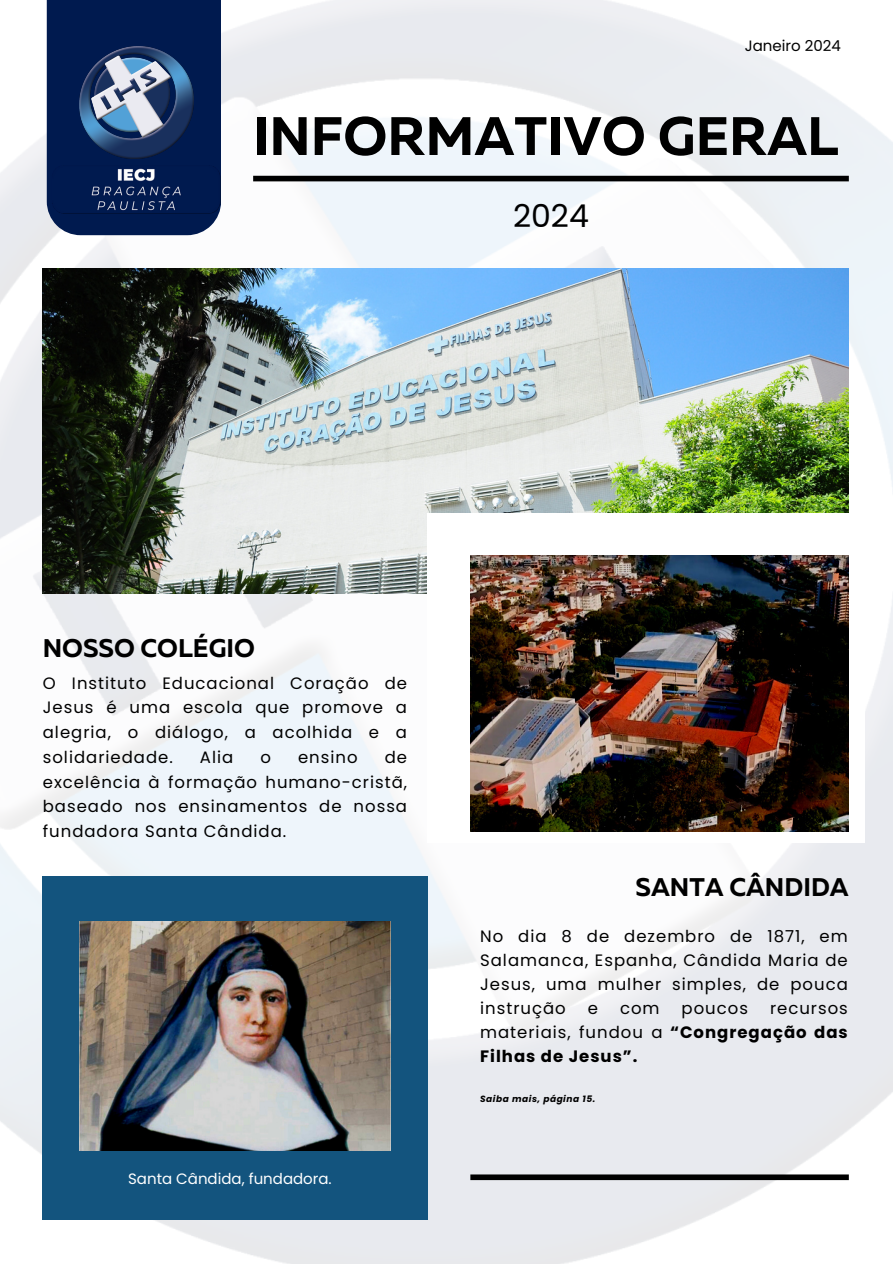
<style>
.page{position:relative;width:893px;height:1264px;background:#fff}
.page>*{position:absolute;margin:0;border:0;box-sizing:border-box;transform-origin:0 0}
.t1{font:700 54px "Muller";color:#000}
.t2{font:31.5px "Poppins";color:#000}
.t3{font:700 25.5px "Muller";color:#000}
.t4{font:16.5px/24.8px "Poppins";letter-spacing:.06em;color:#000;text-align:justify}
.t5{font:700 16.5px/24px "Poppins";letter-spacing:.06em;color:#000;text-align:justify}
.t6{font:15px "Poppins";color:#fff}
.t7{font:15px "Poppins";color:#000}
.t8{font:italic 700 9px "Poppins";letter-spacing:.06em;color:#000}
.s1{font-weight:400}
</style>
<div class="page">
<img style="left:0;top:0;width:892px;height:1263px">
<img style="left:43px;top:269px;width:805px;height:324px">
<div style="left:47px;top:0;width:174px;height:235px;background:#001a4f"></div>
<div style="left:253px;top:176px;width:595px;height:5px;background:#000"></div>
<div style="left:470px;top:1174px;width:378px;height:6px;background:#000"></div>
<div style="left:427px;top:513px;width:437px;height:329px;background:#fff"></div>
<img style="left:470px;top:555px;width:378px;height:276px">
<div style="left:43px;top:875px;width:384px;height:344px;background:#13547e"></div>
<img style="left:79px;top:922px;width:311px;height:228px">
<img style="left:79px;top:47px;width:114px;height:111px">
<img style="left:51px;top:166px;width:170px;height:47px">
<h2 class="t7" style="left:744px;top:35px;width:97px">Janeiro 2024</h2>
<h4 class="t1" style="left:253px;top:113px;width:587px">INFORMATIVO GERAL</h4>
<h1 class="t2" style="left:513px;top:194px;width:77px">2024</h1>
<h3 class="t3" style="left:43px;top:637px;width:214px">NOSSO COLÉGIO</h3>
<h4 class="t4" style="left:43px;top:670px;width:366px">O Instituto Educacional Coração de Jesus é uma escola que promove a alegria, o diálogo, a acolhida e a solidariedade.</h4>
<h4 class="t4" style="left:200px;top:744px;width:35px">Alia</h4>
<h4 class="t4" style="left:260px;top:744px;width:12px">o</h4>
<h4 class="t4" style="left:298px;top:744px;width:61px">ensino</h4>
<h4 class="t4" style="left:43px;top:744px;width:366px;text-indent:342px">de excelência à formação humano-cristã, baseado nos ensinamentos de nossa fundadora Santa Cândida.</h4>
<p class="t6" style="left:128px;top:1167px;width:205px">Santa Cândida, fundadora.</p>
<h4 class="t3" style="left:635px;top:876px;width:215px">SANTA CÂNDIDA</h4>
<h3 class="t4" style="left:480px;top:924px;width:369px;line-height:24px">No dia 8 de dezembro de 1871, em Salamanca, Espanha, Cândida Maria de Jesus, uma mulher simples, de pouca instrução</h3>
<h3 class="t5" style="left:480px;top:996px;width:369px;text-indent:290px"><span class="s1">recursos materiais, fundou a</span> “Congregação das Filhas de Jesus”.</h3>
<h4 class="t8" style="left:480px;top:1092px;width:117px">Saiba mais, página 15.</h4>
<h3 class="t4" style="left:587px;top:996px;width:12px">e</h3>
<h3 class="t4" style="left:620px;top:996px;width:41px">com</h3>
<h3 class="t4" style="left:681px;top:996px;width:68px">poucos</h3>
</div>
